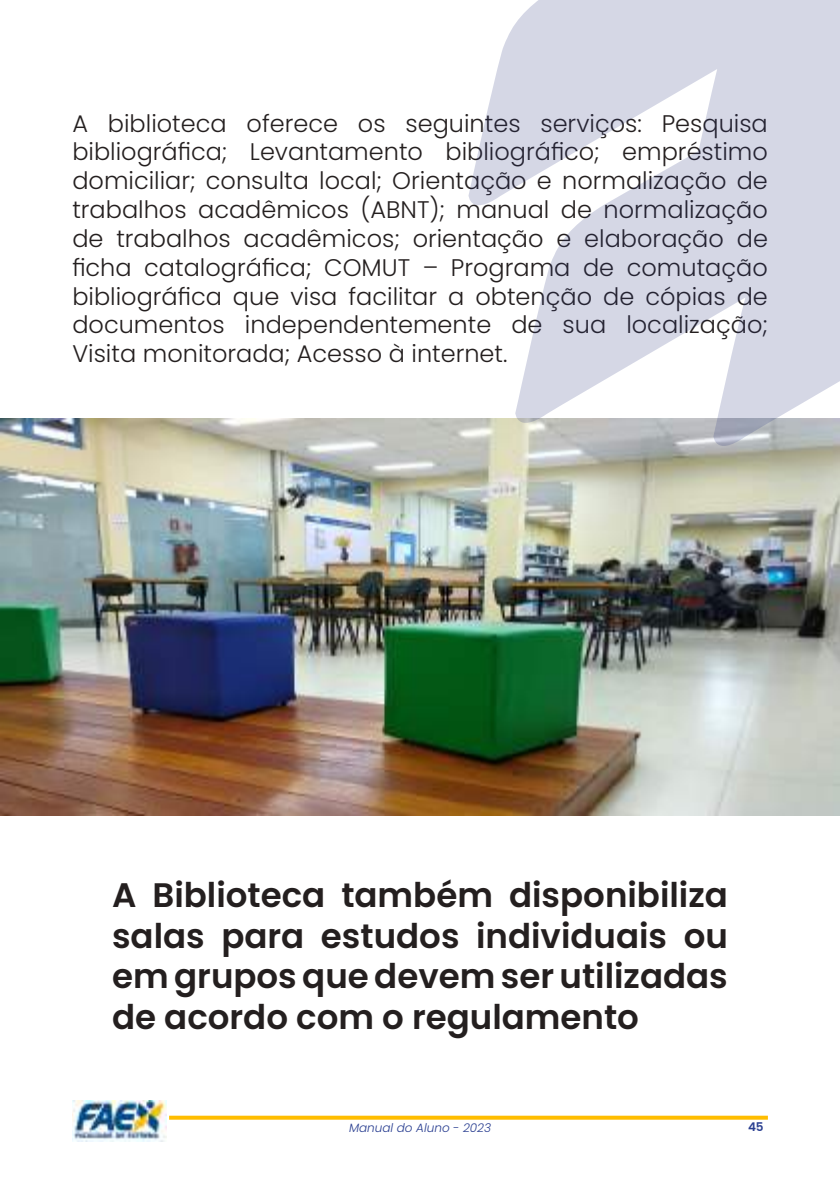
<style>
.page{position:relative;width:840px;height:1191px;background:#fff}
.page>*{position:absolute;margin:0;border:0;box-sizing:border-box;transform-origin:0 0}
.t1{font:600 34px/40.8px "Poppins";color:#241f1f;text-align:justify}
.t2{font:300 24px/28.8px "Poppins";color:#241f1f;text-align:justify}
.t3{font:italic 300 12px "Poppins";color:#2a3f91}
.t4{font:600 12px "Poppins";color:#2a3f91}
</style>
<div class="page">
<img style="left:72px;top:1100px;width:94px;height:41px">
<svg style="left:169px;top:1115px;width:598px;height:4px;background:#ffc82c"></svg>
<img style="left:0;top:418px;width:839px;height:397px">
<svg style="left:468px;top:0;width:371px;height:448px;fill:#d5d7e5"></svg>
<p class="t2" style="left:72px;top:109px;width:696px">A biblioteca oferece os seguintes serviços: Pesquisa bibliográfica; Levantamento bibliográfico; empréstimo domiciliar; consulta local; Orientação e normalização de trabalhos acadêmicos (ABNT); manual de normalização de trabalhos acadêmicos; orientação e elaboração de ficha catalográfica; COMUT – Programa de comutação bibliográfica que visa facilitar a obtenção de cópias de documentos independentemente de sua localização; Visita monitorada; Acesso à internet.</p>
<h1 class="t1" style="left:112px;top:874px;width:617px">A Biblioteca também disponibiliza salas para estudos individuais ou em grupos que devem ser utilizadas de acordo com o regulamento</h1>
<p class="t3" style="left:349px;top:1121px;width:144px">Manual do Aluno - 2023</p>
<p class="t4" style="left:747px;top:1120px;width:17px">45</p>
</div>
